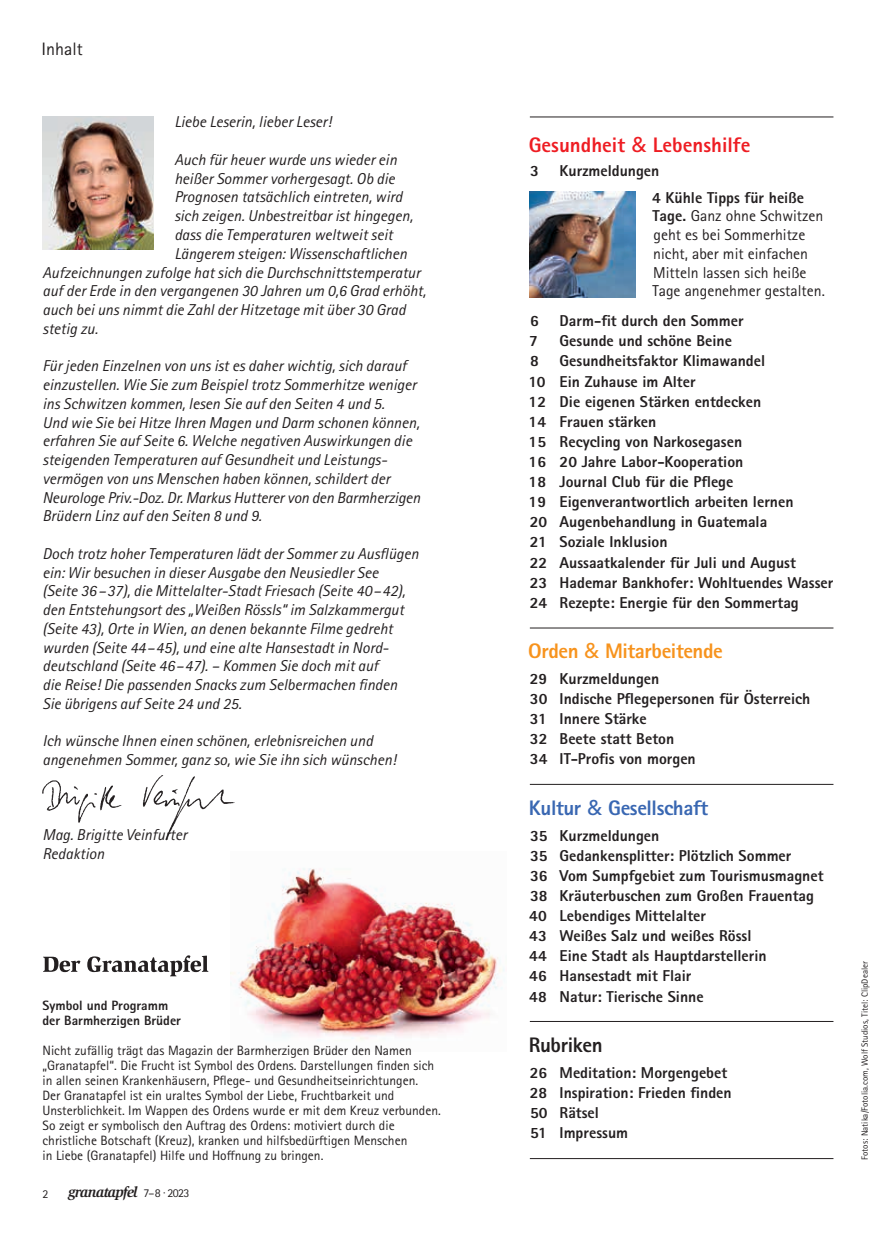
<style>
.page{position:relative;width:876px;height:1234px;background:#fff}
.page>*{position:absolute;margin:0;border:0;box-sizing:border-box;transform-origin:0 0}
.t1{font:800 21px "Rotis Sans Serif Pro";color:#ee1d23}
.t2{font:800 21px "Rotis Sans Serif Pro";letter-spacing:-.02em;color:#f7931d}
.t3{font:800 21px "Rotis Sans Serif Pro";letter-spacing:-.02em;color:#3967b2}
.t4{font:800 21px "Rotis Sans Serif Pro";letter-spacing:-.02em;color:#231f20}
.t5{font:18px "Rotis Sans Serif Pro";color:#231f20}
.t6{font:italic 15.75px/18.8px "Rotis Sans Serif Pro";color:#231f20}
.t7{font:800 15.75px/20.1px "Rotis Sans Serif Pro";color:#231f20}
.t8{font:15.75px/18.8px "Rotis Sans Serif Pro";color:#231f20}
.t9{font:italic 700 15px "Slimbach Std";letter-spacing:-.05em;color:#231f20}
.t10{font:13.5px/15px "Rotis Sans Serif Pro";color:#231f20}
.t11{font:800 13.5px/15px "Rotis Sans Serif Pro";color:#231f20}
.t12{font:12px "Rotis Sans Serif Pro";color:#231f20}
.t13{font:9px "Rotis Sans Serif Pro";color:#231f20}
.s1{font-family:"Rotis Sans Serif Pro";font-weight:400;font-style:normal;font-size:12px}
.s2{font-family:"Avenir Next W1 G";font-weight:500}
.s3{font-weight:800}
</style>
<div class="page">
<img style="left:230px;top:868px;width:275px;height:172px">
<img style="left:43px;top:117px;width:110px;height:132px">
<img style="left:42px;top:775px;width:193px;height:66px">
<hr style="left:530px;top:627px;width:303px;height:1px;background:#231f20">
<hr style="left:530px;top:783px;width:303px;height:1px;background:#231f20">
<hr style="left:530px;top:1020px;width:303px;height:1px;background:#231f20">
<hr style="left:530px;top:1157px;width:303px;height:1px;background:#231f20">
<hr style="left:530px;top:117px;width:303px;height:1px;background:#231f20">
<img style="left:530px;top:191px;width:106px;height:106px">
<svg style="left:43px;top:955px;width:165px;height:21px"></svg>
<p class="t5" style="left:41px;top:39px;width:43px">Inhalt</p>
<p class="t6" style="left:174px;top:113px;width:159px">Liebe Leserin, lieber Leser!</p>
<p class="t6" style="left:174px;top:150px;width:224px">Auch für heuer wurde uns wieder ein</p>
<p class="t6" style="left:174px;top:169px;width:222px">heißer Sommer vorhergesagt. Ob die</p>
<p class="t6" style="left:174px;top:188px;width:230px">Prognosen tatsächlich eintreten, wird</p>
<p class="t6" style="left:174px;top:207px;width:240px">sich zeigen. Unbestreitbar ist hingegen,</p>
<p class="t6" style="left:174px;top:225px;width:220px">dass die Temperaturen weltweit seit</p>
<p class="t6" style="left:174px;top:244px;width:234px">Längerem steigen: Wissenschaftlichen</p>
<p class="t6" style="left:43px;top:263px;width:379px">Aufzeichnungen zufolge hat sich die Durchschnittstemperatur</p>
<p class="t6" style="left:43px;top:281px;width:385px">auf der Erde in den vergangenen 30 Jahren um 0,6 Grad erhöht,</p>
<p class="t6" style="left:43px;top:300px;width:365px">auch bei uns nimmt die Zahl der Hitzetage mit über 30 Grad</p>
<p class="t6" style="left:43px;top:319px;width:57px">stetig zu.</p>
<p class="t6" style="left:43px;top:356px;width:379px">Für jeden Einzelnen von uns ist es daher wichtig, sich darauf einzustellen. Wie Sie zum Beispiel trotz Sommerhitze weniger ins Schwitzen kommen, lesen Sie auf den Seiten 4 und 5.<br>Und wie Sie bei Hitze Ihren Magen und Darm schonen können, erfahren Sie auf Seite 6. Welche negativen Auswirkungen die steigenden Temperaturen auf Gesundheit und Leistungs&shy;vermögen von uns Menschen haben können, schildert der Neurologe Priv.-Doz. Dr. Markus Hutterer von den Barmherzigen Brüdern Linz auf den Seiten 8 und 9.</p>
<p class="t6" style="left:43px;top:544px;width:378px">Doch trotz hoher Temperaturen lädt der Sommer zu Ausflügen ein: Wir besuchen in dieser Ausgabe den Neusiedler See<br>(Seite 36–37), die Mittelalter-Stadt Friesach (Seite 40–42), den Entstehungsort des „Weißen Rössls“ im Salzkammergut (Seite 43), Orte in Wien, an denen bekannte Filme gedreht wurden (Seite 44–45), und eine alte Hansestadt in Nord&shy;deutschland (Seite 46–47). – Kommen Sie doch mit auf<br>die Reise! Die passenden Snacks zum Selbermachen finden Sie übrigens auf Seite 24 und 25.</p>
<p class="t6" style="left:43px;top:731px;width:355px">Ich wünsche Ihnen einen schönen, erlebnisreichen und angenehmen Sommer, ganz so, wie Sie ihn sich wünschen!</p>
<p class="t6" style="left:43px;top:825px;width:146px">Mag. Brigitte Veinfurter<br>Redaktion</p>
<p class="t11" style="left:43px;top:997px;width:140px">Symbol und Programm der Barmherzigen Brüder</p>
<p class="t10" style="left:43px;top:1042px;width:400px">Nicht zufällig trägt das Magazin der Barmherzigen Brüder den Namen „Granatapfel“. Die Frucht ist Symbol des Ordens. Darstellungen finden sich in allen seinen Krankenhäusern, Pflege- und Gesundheitseinrichtungen.<br>Der Granatapfel ist ein uraltes Symbol der Liebe, Fruchtbarkeit und Unsterblichkeit. Im Wappen des Ordens wurde er mit dem Kreuz verbunden.<br>So zeigt er symbolisch den Auftrag des Ordens: motiviert durch die christliche Botschaft (Kreuz), kranken und hilfsbedürftigen Menschen<br>in Liebe (Granatapfel) Hilfe und Hoffnung zu bringen.</p>
<p class="t12" style="left:43px;top:1186px;width:7px">2</p>
<p class="t9" style="left:68px;top:1183px;width:123px">granatapfel <span class="s1">7–8 ∙ 2023</span></p>
<h1 class="t1" style="left:529px;top:131px;width:223px">Gesundheit <span class="s2">&amp;</span> Lebenshilfe</h1>
<p class="t7" style="left:530px;top:160px;width:10px">3</p>
<p class="t7" style="left:560px;top:160px;width:101px">Kurzmeldungen</p>
<p class="t8" style="left:652px;top:188px;width:174px"><span class="s3">4 Kühle Tipps für heiße<br>Tage.</span> Ganz ohne Schwitzen geht es bei Sommerhitze nicht, aber mit einfachen<br>Mitteln lassen sich heiße<br>Tage angenehmer gestalten.</p>
<p class="t7" style="left:530px;top:310px;width:10px">6</p>
<p class="t7" style="left:560px;top:310px;width:186px">Darm-fit durch den Sommer</p>
<p class="t7" style="left:529px;top:331px;width:10px">7</p>
<p class="t7" style="left:560px;top:331px;width:174px">Gesunde und schöne Beine</p>
<p class="t7" style="left:530px;top:351px;width:10px">8</p>
<p class="t7" style="left:529px;top:351px;width:306px;text-indent:31px">Gesundheitsfaktor Klimawandel<br>10 Ein Zuhause im Alter<br>12 Die eigenen Stärken entdecken<br>14 Frauen stärken<br>15 Recycling von Narkosegasen<br>16 20 Jahre Labor-Kooperation<br>18 Journal Club für die Pflege<br>19 Eigenverantwortlich arbeiten lernen<br>20 Augenbehandlung in Guatemala<br>21 Soziale Inklusion<br>22 Aussaatkalender für Juli und August<br>23 Hademar Bankhofer: Wohltuendes Wasser<br>24 Rezepte: Energie für den Sommertag</p>
<h1 class="t2" style="left:528px;top:637px;width:196px">Orden <span class="s2">&amp;</span> Mitarbeitende</h1>
<p class="t7" style="left:530px;top:668px;width:282px">29 Kurzmeldungen<br>30 Indische Pflegepersonen für Österreich<br>31 Innere Stärke<br>32 Beete statt Beton<br>34 IT-Profis von morgen</p>
<h1 class="t3" style="left:529px;top:794px;width:181px">Kultur <span class="s2">&amp;</span> Gesellschaft</h1>
<p class="t7" style="left:529px;top:824px;width:296px">35 Kurzmeldungen<br>35 Gedankensplitter: Plötzlich Sommer<br>36 Vom Sumpfgebiet zum Tourismusmagnet<br>38 Kräuterbuschen zum Großen Frauentag<br>40 Lebendiges Mittelalter<br>43 Weißes Salz und weißes Rössl<br>44 Eine Stadt als Hauptdarstellerin<br>46 Hansestadt mit Flair<br>48 Natur: Tierische Sinne</p>
<h1 class="t4" style="left:529px;top:1031px;width:75px">Rubriken</h1>
<p class="t7" style="left:530px;top:1061px;width:203px">26 Meditation: Morgengebet<br>28 Inspiration: Frieden finden<br>50 Rätsel<br>51 Impressum</p>
<p class="t13" style="left:859px;top:1159px;width:200px;rotate:-90deg">Fotos: Natika/Fotolia.com, Wolf Studios, Titel: ClipDealer</p>
</div>
